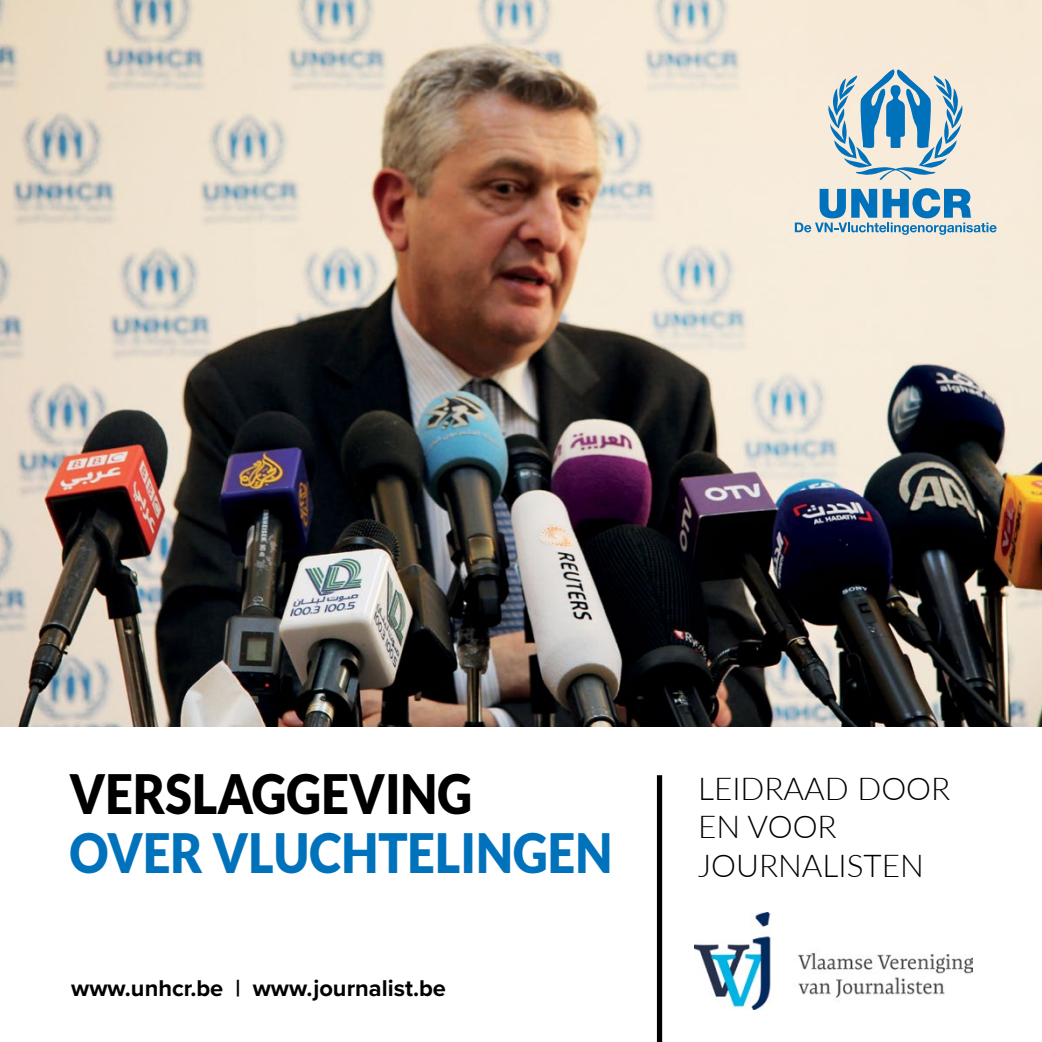
<style>
.page{position:relative;width:1042px;height:1042px;background:#fff}
.page>*{position:absolute;margin:0;border:0;box-sizing:border-box;transform-origin:0 0}
.t1{font:900 54.25px "Lato";color:#0072bc;scale:.9 1}
.t2{font:900 54.25px "Lato";color:#000;scale:.9 1}
.t3{font:300 31.5px/38.5px "Lato";color:#000}
.t4{font:700 23.62px "Proxima Nova";color:#000}
</style>
<div class="page">
<img style="left:0;top:0;width:1042px;height:726px">
<svg style="left:826px;top:69px;width:138px;height:111px;background:#a5c2cf"></svg>
<svg style="left:795px;top:188px;width:201px;height:47px;background:#96bbcf"></svg>
<div style="left:657px;top:775px;width:5px;height:267px;background:#000"></div>
<img style="left:694px;top:912px;width:278px;height:98px">
<h1 class="t2" style="left:69px;top:762px;width:449px">VERSLAGGEVING</h1>
<h1 class="t1" style="left:69px;top:822px;width:605px">OVER VLUCHTELINGEN</h1>
<p class="t4" style="left:71px;top:974px;width:376px">www.unhcr.be | www.journalist.be</p>
<h2 class="t3" style="left:698px;top:768px;width:254px">LEIDRAAD DOOR<br>EN VOOR<br>JOURNALISTEN</h2>
</div>
